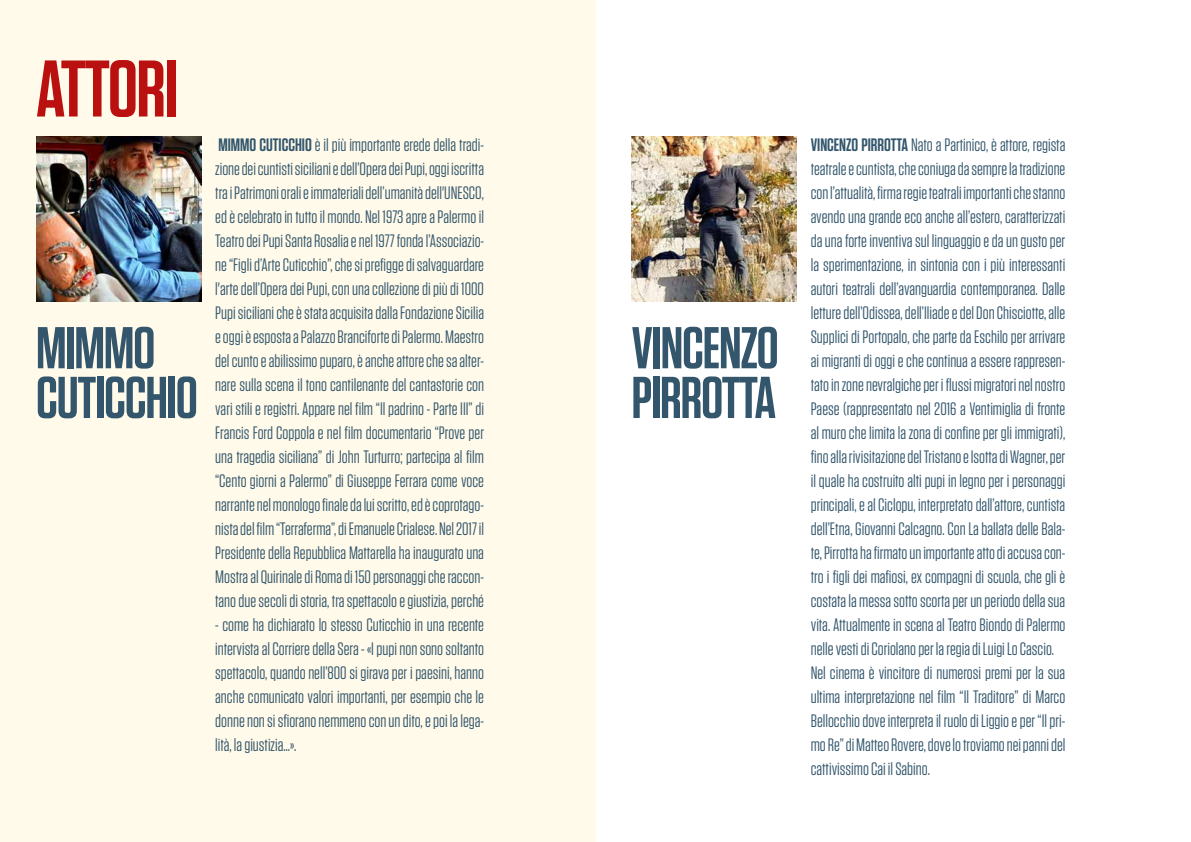
<style>
.page{position:relative;width:1191px;height:842px;background:#fff}
.page>*{position:absolute;margin:0;border:0;box-sizing:border-box;transform-origin:0 0}
.t1{font:600 80px "Tungsten";letter-spacing:-.02em;color:#ba1010}
.t2{font:600 58.8px/49.7px "Tungsten";letter-spacing:-.02em;color:#33566c}
.t3{font:18px/24px "Tungsten";color:#33566c;text-align:justify}
.s1{font-weight:600}
</style>
<div class="page">
<div style="left:0;top:0;width:595px;height:842px;background:#fffae9"></div>
<img style="left:36px;top:136px;width:165px;height:165px">
<img style="left:631px;top:136px;width:165px;height:165px">
<h1 class="t1" style="left:36px;top:47px;width:144px">ATTORI</h1>
<p class="t3" style="left:215px;top:133px;width:270px"><span class="s1">MIMMO CUTICCHIO</span> è il più importante erede della tradi&shy;zione dei cuntisti siciliani e dell’Opera dei Pupi, oggi iscritta tra i Patrimoni orali e immateriali dell’umanità dell'UNESCO, ed è celebrato in tutto il mondo. Nel 1973 apre a Palermo il Teatro dei Pupi Santa Rosalia e nel 1977 fonda l’Associazio&shy;ne “Figli d’Arte Cuticchio”, che si prefigge di salvaguardare l'arte dell’Opera dei Pupi, con una collezione di più di 1000<br>Pupi siciliani che è stata acquisita dalla Fondazione Sicilia e oggi è esposta a Palazzo Branciforte di Palermo. Maestro del cunto e abilissimo puparo, è anche attore che sa alter&shy;nare sulla scena il tono cantilenante del cantastorie con vari stili e registri. Appare nel film “Il padrino - Parte III” di Francis Ford Coppola e nel film documentario “Prove per una tragedia siciliana” di John Turturro; partecipa al film “Cento giorni a Palermo” di Giuseppe Ferrara come voce narrante nel monologo finale da lui scritto, ed è coprotago&shy;nista del film “Terraferma”, di Emanuele Crialese. Nel 2017 il Presidente della Repubblica Mattarella ha inaugurato una Mostra al Quirinale di Roma di 150 personaggi che raccon&shy;tano due secoli di storia, tra spettacolo e giustizia, perché</p>
<p class="t3" style="left:215px;top:613px;width:270px">- come ha dichiarato lo stesso Cuticchio in una recente intervista al Corriere della Sera - «I pupi non sono soltanto spettacolo, quando nell’800 si girava per i paesini, hanno anche comunicato valori importanti, per esempio che le donne non si sfiorano nemmeno con un dito, e poi la lega&shy;lità, la giustizia…».</p>
<h2 class="t2" style="left:36px;top:324px;width:163px">MIMMO<br>CUTICCHIO</h2>
<h2 class="t2" style="left:631px;top:324px;width:149px">VINCENZO<br>PIRROTTA</h2>
<p class="t3" style="left:810px;top:133px;width:256px;text-align:left"><span class="s1">VINCENZO PIRROTTA</span> Nato a Partinico, è attore, regista teatrale e cuntista, che coniuga da sempre la tradizione con l’attualità, firma regie teatrali importanti che stanno avendo una grande eco anche all’estero, caratterizzati da una forte inventiva sul linguaggio e da un gusto per la sperimentazione, in sintonia con i più interessanti autori teatrali dell’avanguardia contemporanea. Dalle letture dell’Odissea, dell’Iliade e del Don Chisciotte, alle Supplici di Portopalo, che parte da Eschilo per arrivare ai migranti di oggi e che continua a essere rappresen&shy;tato in zone nevralgiche per i flussi migratori nel nostro Paese (rappresentato nel 2016 a Ventimiglia di fronte al muro che limita la zona di confine per gli immigrati), fino alla rivisitazione del Tristano e Isotta di Wagner, per il quale ha costruito alti pupi in legno per i personaggi principali, e al Ciclopu, interpretato dall’attore, cuntista dell’Etna, Giovanni Calcagno. Con La ballata delle Bala&shy;te, Pirrotta ha firmato un importante atto di accusa con&shy;tro i figli dei mafiosi, ex compagni di scuola, che gli è costata la messa sotto scorta per un periodo della sua vita. Attualmente in scena al Teatro Biondo di Palermo nelle vesti di Coriolano per la regia di Luigi Lo Cascio.<br>Nel cinema è vincitore di numerosi premi per la sua ultima interpretazione nel film “Il Traditore” di Marco Bellocchio dove interpreta il ruolo di Liggio e per “Il pri&shy;mo Re” di Matteo Rovere, dove lo troviamo nei panni del cattivissimo Cai il Sabino.</p>
</div>
